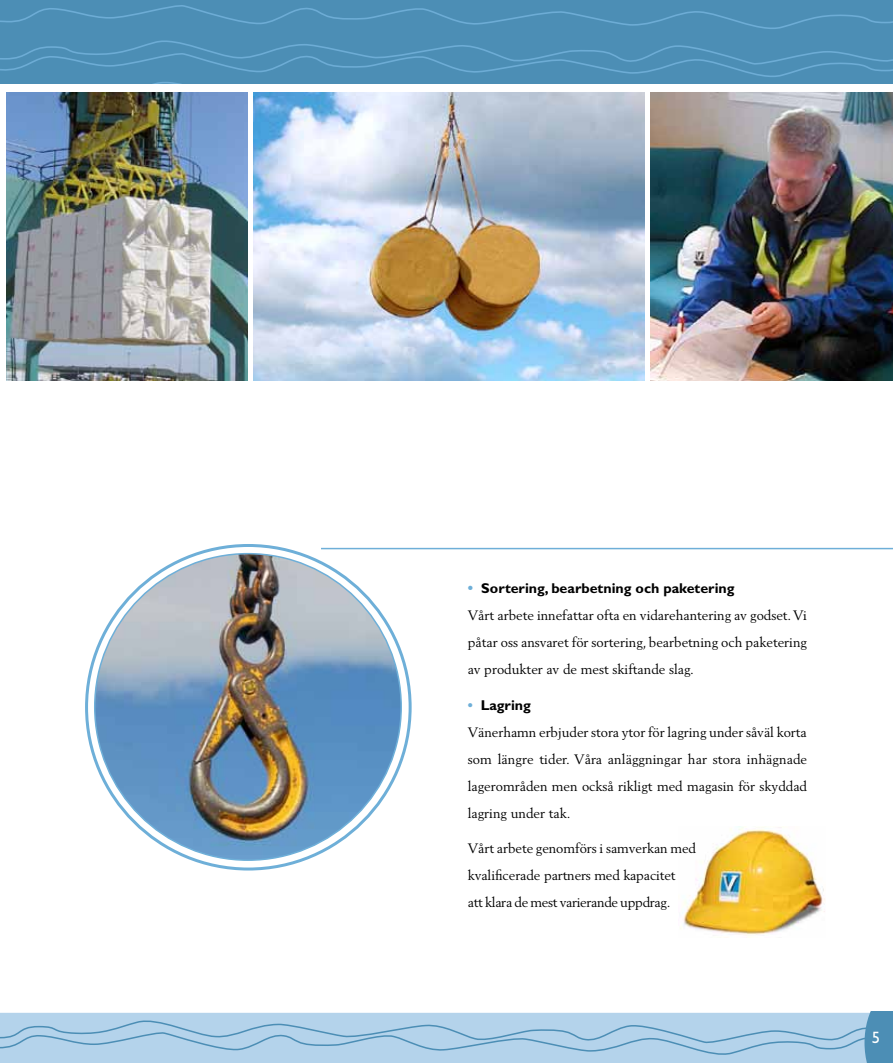
<style>
.page{position:relative;width:893px;height:1063px;background:#fff}
.page>*{position:absolute;margin:0;border:0;box-sizing:border-box;transform-origin:0 0}
.t1{font:16.5px "Gill Sans";color:#fff}
.t2{font:700 14.25px "Gill Sans";color:#000}
.t3{font:13.5px/27px "Berling";color:#000;text-align:justify}
.s1{font-size:15px;color:#6eafd8}
.s2{color:#6eafd8}
</style>
<div class="page">
<img style="left:6px;top:92px;width:242px;height:289px">
<img style="left:254px;top:92px;width:390px;height:289px">
<img style="left:95px;top:554px;width:306px;height:306px;border-radius:153px">
<hr style="left:321px;top:548px;width:572px;height:1px;background:#6eafd8">
<img style="left:650px;top:92px;width:243px;height:289px">
<img style="left:680px;top:826px;width:145px;height:111px">
<div style="left:0;top:0;width:893px;height:84px;background:#4c8eb5"></div>
<svg style="left:0;top:5px;width:893px;height:78px"></svg>
<svg style="left:0;top:1012px;width:893px;height:51px;background:#abcde6"></svg>
<p class="t2" style="left:468px;top:580px;width:268px"><span class="s1">•</span> Sortering, bearbetning och paketering</p>
<p class="t3" style="left:468px;top:602px;width:341px">Vårt arbete innefattar ofta en vidarehantering av godset. Vi påtar oss ansvaret för sortering, bearbetning och paketering av produkter av de mest skiftande slag.</p>
<p class="t2" style="left:468px;top:696px;width:65px"><span class="s2">•</span> Lagring</p>
<p class="t3" style="left:468px;top:718px;width:341px">Vänerhamn erbjuder stora ytor för lagring under såväl korta som längre tider. Våra anläggningar har stora inhägnade lagerområden men också rikligt med magasin för skyddad lagring under tak.</p>
<p class="t3" style="left:468px;top:835px;width:230px;text-align:left">Vårt arbete genomförs i samverkan med kvalificerade partners med kapacitet<br>att klara de mest varierande uppdrag.</p>
<p class="t1" style="left:871px;top:1028px;width:10px">5</p>
</div>
